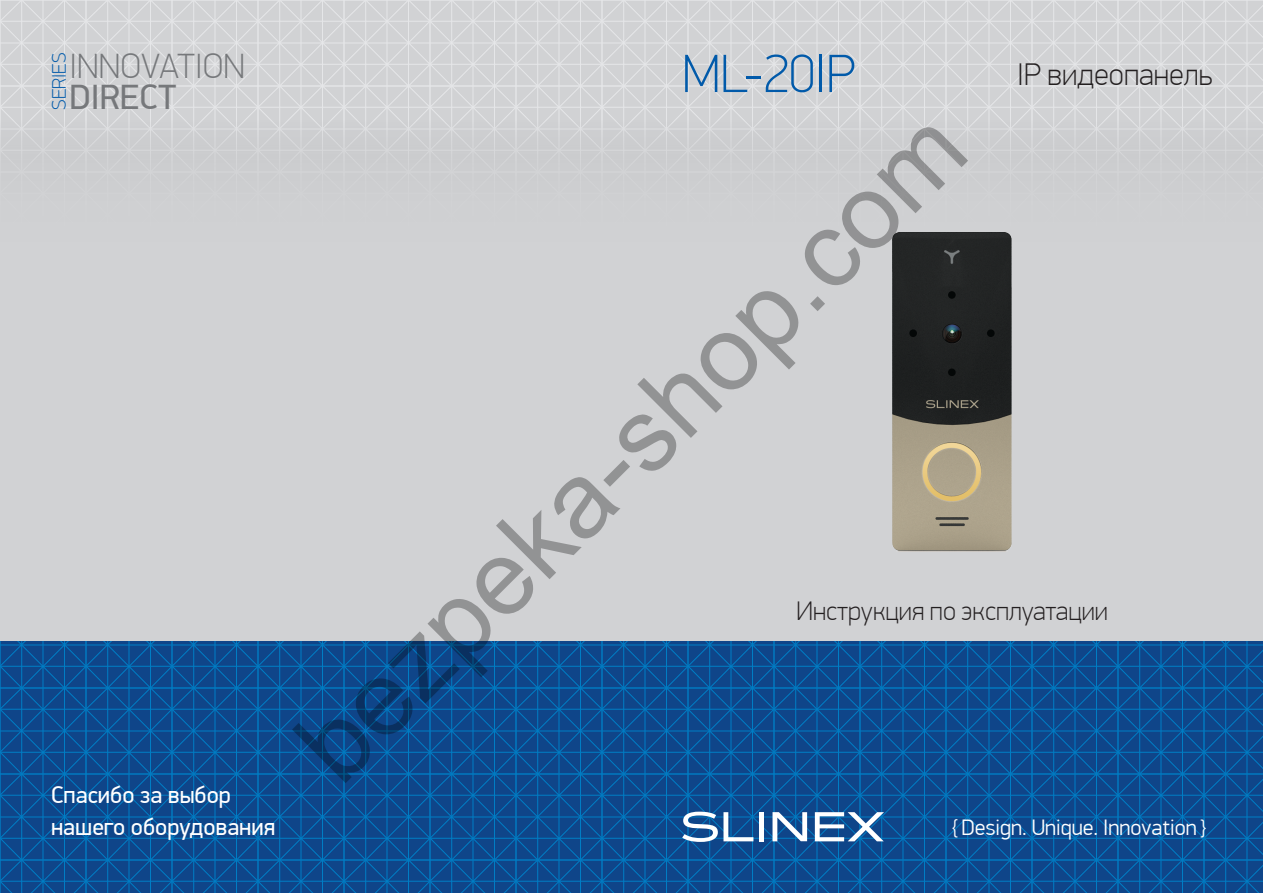
<style>
.page{position:relative;width:1263px;height:893px;background:#fff}
.page>*{position:absolute;margin:0;border:0;box-sizing:border-box;transform-origin:0 0}
.t1{font:105.75px "Arial";color:rgb(0 0 0/.3)}
.t2{font:100 54px "PF Din Display Pro";color:#015aaa}
.t3{font:100 35.25px "PF Din Display Pro";color:#76787b}
.t4{font:35.25px "PF Din Display Pro";color:#76787b}
.t5{font:100 31.5px "PF Din Display Pro";color:#231f20}
.t6{font:100 27px "PF Din Display Pro";color:#231f20}
.t7{font:24px/31.5px "PF Din Display Pro";color:#fff}
.t8{font:300 22.5px "PF Din Display Pro";color:#fff}
.t9{font:100 19.65px "PF Din Display Pro";color:#015aaa}
</style>
<div class="page">
<svg style="left:0;top:641px;width:1263px;height:252px;background:#0c4e92"></svg>
<div style="left:0;top:0;width:1263px;height:641px;background:#d1d2d4"></div>
<svg style="left:0;top:0;width:1263px;height:120px"></svg>
<svg style="left:682px;top:812px;width:71px;height:30px"></svg>
<div style="left:759px;top:812px;width:5px;height:29px;background:#fff"></div>
<svg style="left:772px;top:812px;width:35px;height:29px"></svg>
<svg style="left:815px;top:812px;width:69px;height:29px"></svg>
<img style="left:893px;top:233px;width:119px;height:319px">
<p class="t9" style="left:48px;top:110px;width:59px;rotate:-90deg">SERIES</p>
<h3 class="t3" style="left:70px;top:46px;width:177px">INNOVATION</h3>
<h3 class="t4" style="left:70px;top:76px;width:108px">DIRECT</h3>
<p class="t7" style="left:51px;top:780px;width:226px">Спасибо за выбор нашего оборудования</p>
<h2 class="t2" style="left:682px;top:43px;width:175px">ML-20IP</h2>
<h3 class="t5" style="left:1017px;top:56px;width:197px">IP видеопанель</h3>
<h1 class="t1" style="left:265px;top:713px;width:895px;rotate:-45deg">bezpeka-shop.com</h1>
<p class="t6" style="left:796px;top:595px;width:313px">Инструкция по эксплуатации</p>
<p class="t8" style="left:952px;top:815px;width:255px">{ Design. Unique. Innovation }</p>
</div>
